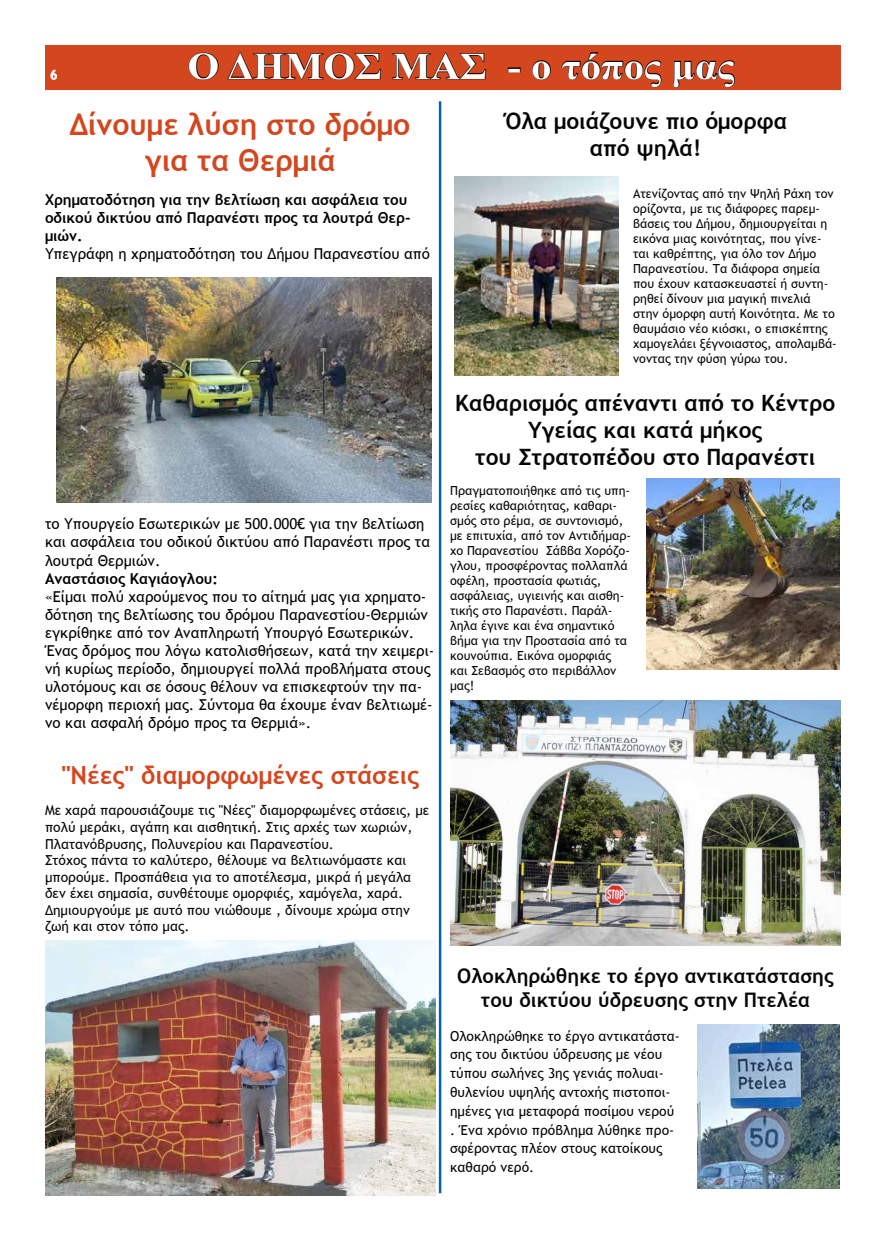
<style>
.page{position:relative;width:886px;height:1241px;background:#fff}
.page>*{position:absolute;margin:0;border:0;box-sizing:border-box;transform-origin:0 0}
.t1{font:700 37.5px "Times New Roman";color:#fff;scale:1.09 1}
.t2{font:700 30px/36px "Trebuchet MS";color:#d4471e;text-align:center}
.t3{font:700 25px "Trebuchet MS";color:#d4471e}
.t4{font:700 22.5px/27px "Trebuchet MS";color:#050505;text-align:center}
.t5{font:700 20px/24px "Trebuchet MS";color:#050505;text-align:center}
.t6{font:15px/18px "Trebuchet MS";color:#000}
.t7{font:700 15px/18px "Trebuchet MS";color:#000}
.t8{font:13.75px/16.5px "Trebuchet MS";color:#050505}
.t9{font:12.5px/15px "Trebuchet MS";color:#050505}
.t10{font:12.5px "Trebuchet MS";color:#fff}
</style>
<div class="page">
<div style="left:45px;top:45px;width:796px;height:45px;background:#d4471e"></div>
<svg style="left:50px;top:69px;width:7px;height:11px"></svg>
<svg style="left:188px;top:53px;width:31px;height:27px"></svg>
<svg style="left:227px;top:52px;width:155px;height:28px"></svg>
<svg style="left:392px;top:52px;width:95px;height:28px"></svg>
<div style="left:508px;top:67px;width:13px;height:5px;border:1px solid #000"></div>
<svg style="left:532px;top:60px;width:19px;height:20px"></svg>
<svg style="left:561px;top:52px;width:101px;height:36px"></svg>
<svg style="left:673px;top:60px;width:62px;height:28px"></svg>
<hr style="left:439px;top:101px;width:2px;height:1091px;background:#0064ae">
<img style="left:56px;top:277px;width:376px;height:225px">
<img style="left:698px;top:1024px;width:141px;height:164px">
<img style="left:455px;top:176px;width:164px;height:200px">
<img style="left:450px;top:700px;width:391px;height:245px">
<img style="left:646px;top:478px;width:193px;height:191px">
<img style="left:45px;top:940px;width:390px;height:255px">
<h1 class="t1" style="left:188px;top:40px;width:503px">Ο ΔΗΜΟΣ ΜΑΣ - ο τόπος μας</h1>
<h2 class="t2" style="left:70px;top:106px;width:342px">Δίνουμε λύση στο δρόμο για τα Θερμιά</h2>
<p class="t7" style="left:45px;top:191px;width:367px">Χρηματοδότηση για την βελτίωση και ασφάλεια του οδικού δικτύου από Παρανέστι προς τα λουτρά Θερ&shy;μιών.</p>
<p class="t6" style="left:45px;top:245px;width:387px">Υπεγράφη η χρηματοδότηση του Δήμου Παρανεστίου από</p>
<p class="t10" style="left:50px;top:67px;width:8px">6</p>
<h3 class="t4" style="left:504px;top:108px;width:285px">Όλα μοιάζουνε πιο όμορφα από ψηλά!</h3>
<p class="t9" style="left:633px;top:186px;width:205px">Ατενίζοντας από την Ψηλή Ράχη τον ορίζοντα, με τις διάφορες παρεμ&shy;βάσεις του Δήμου, δημιουργείται η εικόνα μιας κοινότητας, που γίνε&shy;ται καθρέπτης, για όλο τον Δήμο<br>Παρανεστίου. Τα διάφορα σημεία που έχουν κατασκευαστεί ή συντη&shy;ρηθεί δίνουν μια μαγική πινελιά στην όμορφη αυτή Κοινότητα. Με το θαυμάσιο νέο κιόσκι, ο επισκέπτης χαμογελάει ξέγνοιαστος, απολαμβά&shy;νοντας την φύση γύρω του.</p>
<h3 class="t4" style="left:455px;top:389px;width:382px">Καθαρισμός απέναντι από το Κέντρο<br>Υγείας και κατά μήκος<br>του Στρατοπέδου στο Παρανέστι</h3>
<p class="t9" style="left:450px;top:483px;width:183px">Πραγματοποιήθηκε από τις υπη&shy;ρεσίες καθαριότητας, καθαρι&shy;σμός στο ρέμα, σε συντονισμό, με επιτυχία, από τον Αντιδήμαρ&shy;χο Παρανεστίου Σάββα Χορόζο&shy;γλου, προσφέροντας πολλαπλά οφέλη, προστασία φωτιάς, ασφάλειας, υγιεινής και αισθη&shy;τικής στο Παρανέστι. Παράλ&shy;ληλα έγινε και ένα σημαντικό βήμα για την Προστασία από τα κουνούπια. Εικόνα ομορφιάς και Σεβασμός στο περιβάλλον μας!</p>
<p class="t6" style="left:45px;top:515px;width:387px">το Υπουργείο Εσωτερικών με 500.000€ για την βελτίωση και ασφάλεια του οδικού δικτύου από Παρανέστι προς τα λουτρά Θερμιών.</p>
<p class="t7" style="left:45px;top:569px;width:175px">Αναστάσιος Καγιάογλου:</p>
<p class="t6" style="left:45px;top:587px;width:391px">«Είμαι πολύ χαρούμενος που το αίτημά μας για χρηματο&shy;δότηση της βελτίωσης του δρόμου Παρανεστίου-Θερμιών εγκρίθηκε από τον Αναπληρωτή Υπουργό Εσωτερικών.<br>Ένας δρόμος που λόγω κατολισθήσεων, κατά την χειμερι&shy;νή κυρίως περίοδο, δημιουργεί πολλά προβλήματα στους υλοτόμους και σε όσους θέλουν να επισκεφτούν την πα&shy;νέμορφη περιοχή μας. Σύντομα θα έχουμε έναν βελτιωμέ&shy;νο και ασφαλή δρόμο προς τα Θερμιά».</p>
<h3 class="t3" style="left:61px;top:759px;width:359px">"Νέες" διαμορφωμένες στάσεις</h3>
<p class="t8" style="left:45px;top:802px;width:386px">Με χαρά παρουσιάζουμε τις "Νέες" διαμορφωμένες στάσεις, με πολύ μεράκι, αγάπη και αισθητική. Στις αρχές των χωριών, Πλατανόβρυσης, Πολυνερίου και Παρανεστίου.<br>Στόχος πάντα το καλύτερο, θέλουμε να βελτιωνόμαστε και μπορούμε. Προσπάθεια για το αποτέλεσμα, μικρά ή μεγάλα δεν έχει σημασία, συνθέτουμε ομορφιές, χαμόγελα, χαρά.<br>Δημιουργούμε με αυτό που νιώθουμε , δίνουμε χρώμα στην ζωή και στον τόπο μας.</p>
<h3 class="t5" style="left:457px;top:963px;width:378px">Ολοκληρώθηκε το έργο αντικατάστασης του δικτύου ύδρευσης στην Πτελέα</h3>
<p class="t8" style="left:450px;top:1026px;width:231px;line-height:18.8px">Ολοκληρώθηκε το έργο αντικατάστα&shy;σης του δικτύου ύδρευσης με νέου τύπου σωλήνες 3ης γενιάς πολυαι&shy;θυλενίου υψηλής αντοχής πιστοποι&shy;ημένες για μεταφορά ποσίμου νερού . Ένα χρόνιο πρόβλημα λύθηκε προ&shy;σφέροντας πλέον στους κατοίκους καθαρό νερό.</p>
</div>
